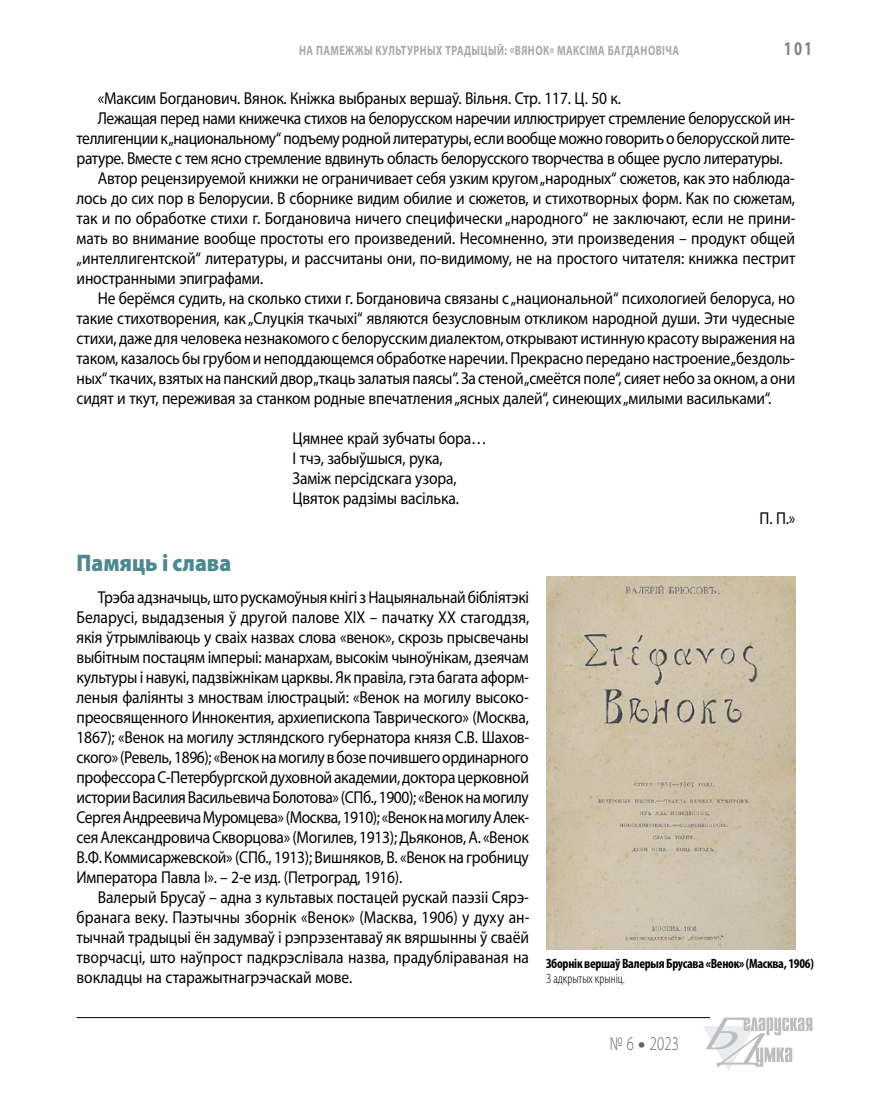
<style>
.page{position:relative;width:872px;height:1106px;background:#fff}
.page>*{position:absolute;margin:0;border:0;box-sizing:border-box;transform-origin:0 0}
.t1{font:900 24px "Myriad Pro";color:#4d8891;scale:.9 1}
.t2{font:300 19.5px "Myriad Pro";color:#636467;scale:.75 1}
.t3{font:700 19.5px "Myriad Pro";color:#808285;scale:.75 1}
.t4{font:17.25px/20px "Myriad Pro";letter-spacing:-.01em;color:#000;text-align:justify;scale:.9 1}
.t5{font:700 13.5px "Myriad Pro";letter-spacing:.04em;color:#a7a9ac;scale:.75 1}
.t6{font:700 condensed 13.5px "Myriad Pro";letter-spacing:-.02em;color:#000}
.t7{font:300 condensed 13.5px "Myriad Pro";color:#000}
.s1{font-weight:900}
</style>
<div class="page">
<hr style="left:77px;top:1017px;width:633px;height:1px;background:#000">
<svg style="left:703px;top:1017px;width:109px;height:53px"></svg>
<img style="left:546px;top:576px;width:249px;height:373px">
<p class="t5" style="left:299px;top:42px;width:508px">На памежжы культурных традыцый: «Вянок» Максіма Багдановіча</p>
<p class="t3" style="left:783px;top:36px;width:40px">101</p>
<p class="t4" style="left:98px;top:88px;width:583px">«Максим Богданович. Вянок. Кніжка выбраных вершаў. Вільня. Стр. 117. Ц. 50 к.</p>
<p class="t4" style="left:98px;top:108px;width:776px">Лежащая перед нами книжечка стихов на белорусском наречии иллюстрирует стремление белорусской ин-</p>
<p class="t4" style="left:77px;top:128px;width:799px">теллигенции к „национальному“ подъему родной литературы, если вообще можно говорить о белорусской лите-</p>
<p class="t4" style="left:77px;top:148px;width:786px">ратуре. Вместе с тем ясно стремление вдвинуть область белорусского творчества в общее русло литературы.</p>
<p class="t4" style="left:98px;top:168px;width:776px">Автор рецензируемой книжки не ограничивает себя узким кругом „народных“ сюжетов, как это наблюда-</p>
<p class="t4" style="left:77px;top:188px;width:799px">лось до сих пор в Белорусии. В сборнике видим обилие и сюжетов, и стихотворных форм. Как по сюжетам,</p>
<p class="t4" style="left:77px;top:208px;width:800px">так и по обработке стихи г. Богдановича ничего специфически „народного“ не заключают, если не прини-</p>
<p class="t4" style="left:77px;top:228px;width:799px">мать во внимание вообще простоты его произведений. Несомненно, эти произведения – продукт общей</p>
<p class="t4" style="left:77px;top:248px;width:800px">„интеллигентской“ литературы, и рассчитаны они, по-видимому, не на простого читателя: книжка пестрит</p>
<p class="t4" style="left:77px;top:268px;width:209px">иностранными эпиграфами.</p>
<p class="t4" style="left:98px;top:288px;width:776px">Не берёмся судить, на сколько стихи г. Богдановича связаны с „национальной“ психологией белоруса, но</p>
<p class="t4" style="left:77px;top:308px;width:799px">такие стихотворения, как „Слуцкія ткачыхі“ являются безусловным откликом народной души. Эти чудесные</p>
<p class="t4" style="left:77px;top:328px;width:800px">стихи, даже для человека незнакомого с белорусским диалектом, открывают истинную красоту выражения на</p>
<p class="t4" style="left:77px;top:348px;width:799px">таком, казалось бы грубом и неподдающемся обработке наречии. Прекрасно передано настроение „бездоль-</p>
<p class="t4" style="left:77px;top:368px;width:800px">ных“ ткачих, взятых на панский двор „ткаць залатыя паясы“. За стеной „смеётся поле“, сияет небо за окном, а они</p>
<p class="t4" style="left:77px;top:388px;width:773px">сидят и ткут, переживая за станком родные впечатления „ясных далей“, синеющих „милыми васильками“.</p>
<p class="t4" style="left:293px;top:428px;width:217px;text-align:left">Цямнее край зубчаты бора…<br>І тчэ, забыўшыся, рука,<br>Заміж персідскага узора,<br>Цвяток радзімы васілька.</p>
<p class="t4" style="left:759px;top:507px;width:41px">П. П.»</p>
<h1 class="t1" style="left:77px;top:549px;width:173px">Памяць і слава</h1>
<p class="t4" style="left:77px;top:587px;width:504px;text-indent:21px">Трэба адзначыць, што рускамоўныя кнігі з Нацыянальнай бібліятэкі Беларусі, выдадзеныя ў другой палове ХІХ – пачатку ХХ стагоддзя, якія ўтрымліваюць у сваіх назвах слова «венок», скрозь прысвечаны выбітным постацям імперыі: манархам, высокім чыноўнікам, дзеячам культуры і навукі, падзвіжнікам царквы. Як правіла, гэта багата аформ&shy;леныя фаліянты з мноствам ілюстрацый: «Венок на могилу высоко&shy;преосвященного Иннокентия, архиепископа Таврического» (Москва, 1867); «Венок на могилу эстляндского губернатора князя С.В. Шахов&shy;ского» (Ревель, 1896); «Венок на могилу в бозе почившего ординарного профессора С-Петербургской духовной академии, доктора церковной истории Василия Васильевича Болотова» (СПб., 1900); «Венок на могилу Сергея Андреевича Муромцева» (Москва, 1910); «Венок на могилу Алек&shy;сея Александровича Скворцова» (Могилев, 1913); Дьяконов, А. «Венок В.Ф. Коммисаржевской» (СПб., 1913); Вишняков, В. «Венок на гробницу Императора Павла І». – 2-е изд. (Петроград, 1916).</p>
<p class="t4" style="left:77px;top:886px;width:505px;text-indent:21px">Валерый Брусаў – адна з культавых постацей рускай паэзіі Сярэ&shy;бранага веку. Паэтычны зборнік «Венок» (Масква, 1906) у духу ан&shy;тычнай традыцыі ён задумваў і рэпрэзентаваў як вяршынны ў сваёй творчасці, што наўпрост падкрэслівала назва, прадубліраваная на вокладцы на старажытнагрэчаскай мове.</p>
<p class="t6" style="left:546px;top:954px;width:269px">Зборнік вершаў Валерыя Брусава «Венок» (Масква, 1906)</p>
<p class="t7" style="left:546px;top:970px;width:80px">З адкрытых крыніц.</p>
<p class="t2" style="left:609px;top:1032px;width:94px">№ 6 <span class="s1">•</span> 2023</p>
</div>
